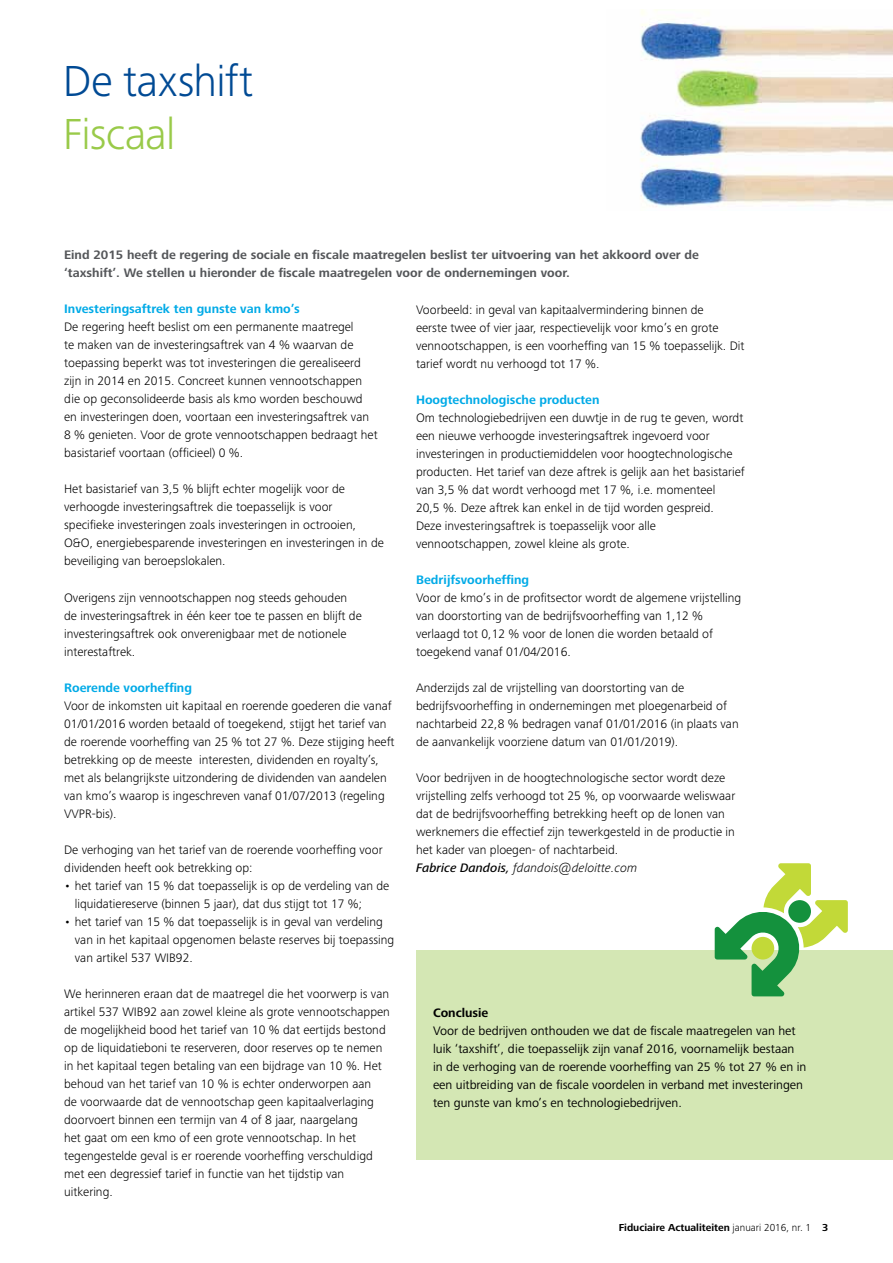
<style>
.page{position:relative;width:893px;height:1263px;background:#fff}
.page>*{position:absolute;margin:0;border:0;box-sizing:border-box;transform-origin:0 0}
.t1{font:300 45px "Frutiger Next Pro";letter-spacing:-.01em;color:#004a94}
.t2{font:300 45px "Frutiger Next Pro";letter-spacing:-.02em;color:#99ca49}
.t3{font:300 12.75px/18px "Frutiger Next Pro";color:#000}
.t4{font:12.75px/18px "Frutiger Next Pro";color:#000}
.t5{font:700 12.75px/18px "Frutiger Next Pro";color:#545659}
.t6{font:700 12.75px "Frutiger Next Pro";color:#00aae7}
.t7{font:700 12.75px "Frutiger Next Pro";color:#000}
.t8{font:700 10.5px "Frutiger Next Pro";color:#000}
.s1{font-weight:500;font-style:italic}
.s2{font-style:italic}
.s3{font-weight:300}
</style>
<div class="page">
<img style="left:640px;top:9px;width:253px;height:198px">
<div style="left:416px;top:950px;width:477px;height:210px;background:#d4e7b4"></div>
<svg style="left:715px;top:863px;width:133px;height:133px"></svg>
<h1 class="t1" style="left:63px;top:55px;width:192px">De taxshift</h1>
<h1 class="t2" style="left:63px;top:108px;width:114px">Fiscaal</h1>
<p class="t5" style="left:64px;top:246px;width:636px">Eind 2015 heeft de regering de sociale en fiscale maatregelen beslist ter uitvoering van het akkoord over de ‘taxshift’. We stellen u hieronder de fiscale maatregelen voor de ondernemingen voor.</p>
<p class="t6" style="left:64px;top:302px;width:237px">Investeringsaftrek ten gunste van kmo’s</p>
<p class="t3" style="left:64px;top:318px;width:315px">De regering heeft beslist om een permanente maatregel<br>te maken van de investeringsaftrek van 4 % waarvan de toepassing beperkt was tot investeringen die gerealiseerd zijn in 2014 en 2015. Concreet kunnen vennootschappen die op geconsolideerde basis als kmo worden beschouwd en investeringen doen, voortaan een investeringsaftrek van 8 % genieten. Voor de grote vennootschappen bedraagt het basistarief voortaan (officieel) 0 %.</p>
<p class="t3" style="left:64px;top:480px;width:321px">Het basistarief van 3,5 % blijft echter mogelijk voor de verhoogde investeringsaftrek die toepasselijk is voor specifieke investeringen zoals investeringen in octrooien, O&amp;O, energiebesparende investeringen en investeringen in de beveiliging van beroepslokalen.</p>
<p class="t3" style="left:64px;top:588px;width:299px">Overigens zijn vennootschappen nog steeds gehouden de investeringsaftrek in één keer toe te passen en blijft de investeringsaftrek ook onverenigbaar met de notionele interestaftrek.</p>
<p class="t6" style="left:64px;top:680px;width:129px">Roerende voorheffing</p>
<p class="t3" style="left:64px;top:696px;width:332px">Voor de inkomsten uit kapitaal en roerende goederen die vanaf 01/01/2016 worden betaald of toegekend, stijgt het tarief van de roerende voorheffing van 25 % tot 27 %. Deze stijging heeft betrekking op de meeste interesten, dividenden en royalty’s, met als belangrijkste uitzondering de dividenden van aandelen van kmo’s waarop is ingeschreven vanaf 01/07/2013 (regeling VVPR-bis).</p>
<p class="t3" style="left:64px;top:840px;width:320px">De verhoging van het tarief van de roerende voorheffing voor dividenden heeft ook betrekking op:</p>
<p class="t3" style="left:75px;top:876px;width:316px;text-indent:-11px">• het tarief van 15 % dat toepasselijk is op de verdeling van de liquidatiereserve (binnen 5 jaar), dat dus stijgt tot 17 %;</p>
<p class="t3" style="left:75px;top:912px;width:321px;text-indent:-11px">• het tarief van 15 % dat toepasselijk is in geval van verdeling van in het kapitaal opgenomen belaste reserves bij toepassing van artikel 537 WIB92.</p>
<p class="t3" style="left:64px;top:984px;width:327px">We herinneren eraan dat de maatregel die het voorwerp is van artikel 537 WIB92 aan zowel kleine als grote vennootschappen de mogelijkheid bood het tarief van 10 % dat eertijds bestond op de liquidatieboni te reserveren, door reserves op te nemen in het kapitaal tegen betaling van een bijdrage van 10 %. Het behoud van het tarief van 10 % is echter onderworpen aan<br>de voorwaarde dat de vennootschap geen kapitaalverlaging doorvoert binnen een termijn van 4 of 8 jaar, naargelang<br>het gaat om een kmo of een grote vennootschap. In het tegengestelde geval is er roerende voorheffing verschuldigd met een degressief tarief in functie van het tijdstip van uitkering.</p>
<p class="t3" style="left:416px;top:300px;width:330px">Voorbeeld: in geval van kapitaalvermindering binnen de<br>eerste twee of vier jaar, respectievelijk voor kmo’s en grote vennootschappen, is een voorheffing van 15 % toepasselijk. Dit tarief wordt nu verhoogd tot 17 %.</p>
<p class="t6" style="left:416px;top:392px;width:185px">Hoogtechnologische producten</p>
<p class="t3" style="left:416px;top:408px;width:330px">Om technologiebedrijven een duwtje in de rug te geven, wordt een nieuwe verhoogde investeringsaftrek ingevoerd voor investeringen in productiemiddelen voor hoogtechnologische producten. Het tarief van deze aftrek is gelijk aan het basistarief van 3,5 % dat wordt verhoogd met 17 %, i.e. momenteel<br>20,5 %. Deze aftrek kan enkel in de tijd worden gespreid.<br>Deze investeringsaftrek is toepasselijk voor alle vennootschappen, zowel kleine als grote.</p>
<p class="t6" style="left:416px;top:572px;width:115px">Bedrijfsvoorheffing</p>
<p class="t3" style="left:416px;top:588px;width:327px">Voor de kmo’s in de profitsector wordt de algemene vrijstelling van doorstorting van de bedrijfsvoorheffing van 1,12 % verlaagd tot 0,12 % voor de lonen die worden betaald of toegekend vanaf 01/04/2016.</p>
<p class="t3" style="left:416px;top:678px;width:324px">Anderzijds zal de vrijstelling van doorstorting van de bedrijfsvoorheffing in ondernemingen met ploegenarbeid of nachtarbeid 22,8 % bedragen vanaf 01/01/2016 (in plaats van de aanvankelijk voorziene datum van 01/01/2019).</p>
<p class="t3" style="left:416px;top:768px;width:321px">Voor bedrijven in de hoogtechnologische sector wordt deze vrijstelling zelfs verhoogd tot 25 %, op voorwaarde weliswaar dat de bedrijfsvoorheffing betrekking heeft op de lonen van werknemers die effectief zijn tewerkgesteld in de productie in het kader van ploegen- of nachtarbeid.<br><span class="s1">Fabrice Dandois,</span> <span class="s2">fdandois@deloitte.com</span></p>
<p class="t7" style="left:433px;top:1005px;width:57px">Conclusie</p>
<p class="t4" style="left:433px;top:1022px;width:375px">Voor de bedrijven onthouden we dat de fiscale maatregelen van het luik ‘taxshift’, die toepasselijk zijn vanaf 2016, voornamelijk bestaan in de verhoging van de roerende voorheffing van 25 % tot 27 % en in een uitbreiding van de fiscale voordelen in verband met investeringen ten gunste van kmo’s en technologiebedrijven.</p>
<p class="t8" style="left:619px;top:1221px;width:211px">Fiduciaire Actualiteiten <span class="s3">januari 2016, nr. 1</span> 3</p>
</div>
